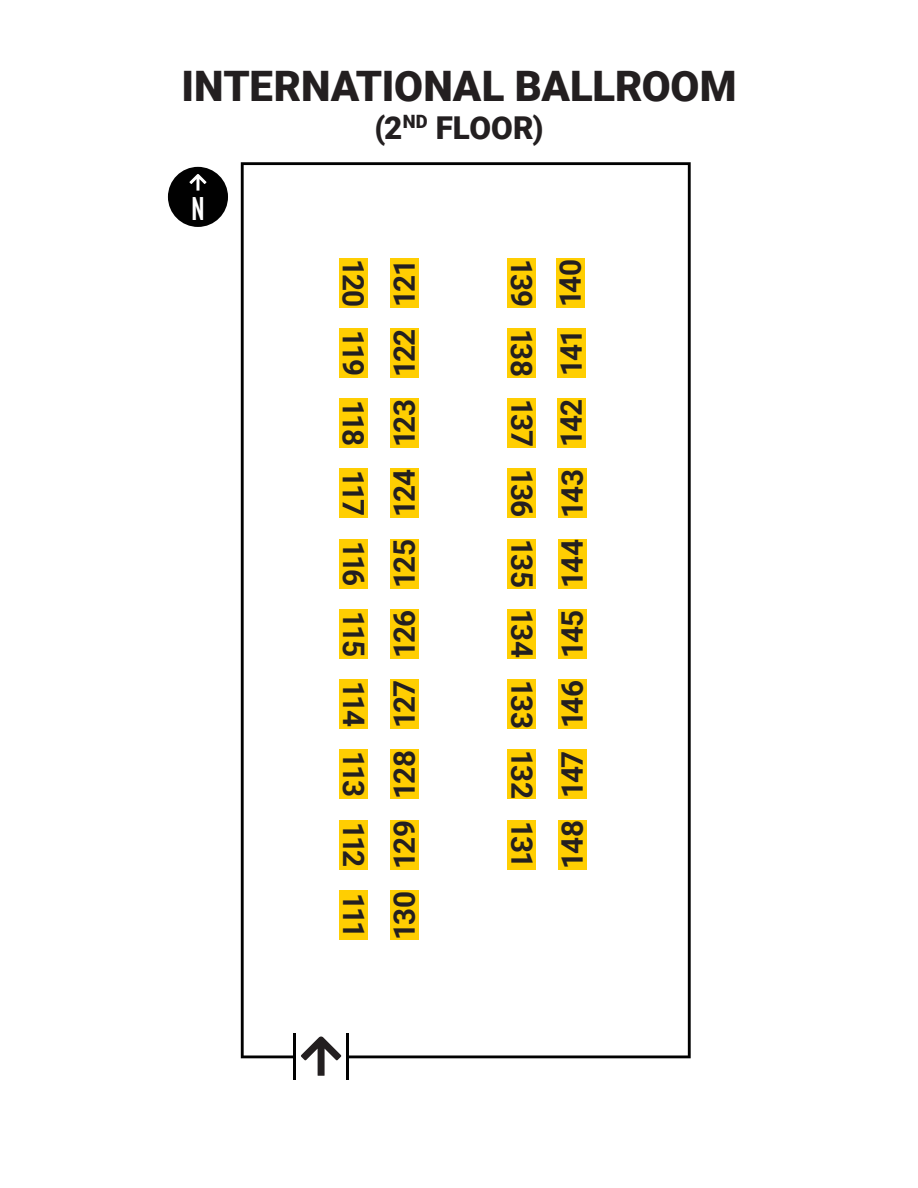
<style>
.page{position:relative;width:918px;height:1188px;background:#fff}
.page>*{position:absolute;margin:0;border:0;box-sizing:border-box;transform-origin:0 0}
.t1{font:900 42px "Roboto";letter-spacing:-.005em;color:#231f20}
.t2{font:900 31.5px "Roboto";color:#231f20}
.t3{font:700 29.7px "Roboto";letter-spacing:-.07em;color:#231f20}
.t4{font:700 26.25px "Antonio";color:#fff}
</style>
<div class="page">
<svg style="left:241px;top:162px;width:450px;height:896px"></svg>
<div style="left:294px;top:1019px;width:54px;height:44px;background:#fff"></div>
<hr style="left:293px;top:1033px;width:3px;height:47px;background:#010101">
<hr style="left:346px;top:1033px;width:3px;height:47px;background:#010101">
<svg style="left:301px;top:1036px;width:40px;height:40px"></svg>
<div style="left:168px;top:167px;width:60px;height:60px;background:#010101;border-radius:50%"></div>
<svg style="left:189px;top:174px;width:18px;height:17px"></svg>
<div style="left:339px;top:890px;width:28px;height:50px;background:#ffce02"></div>
<div style="left:339px;top:820px;width:28px;height:49px;background:#ffce02"></div>
<div style="left:339px;top:750px;width:28px;height:49px;background:#ffce02"></div>
<div style="left:339px;top:679px;width:28px;height:50px;background:#ffce02"></div>
<div style="left:339px;top:609px;width:28px;height:50px;background:#ffce02"></div>
<div style="left:339px;top:539px;width:28px;height:49px;background:#ffce02"></div>
<div style="left:339px;top:468px;width:28px;height:50px;background:#ffce02"></div>
<div style="left:339px;top:398px;width:28px;height:50px;background:#ffce02"></div>
<div style="left:339px;top:328px;width:28px;height:50px;background:#ffce02"></div>
<div style="left:339px;top:258px;width:28px;height:50px;background:#ffce02"></div>
<div style="left:391px;top:258px;width:28px;height:50px;background:#ffce02"></div>
<div style="left:391px;top:328px;width:28px;height:50px;background:#ffce02"></div>
<div style="left:391px;top:398px;width:28px;height:50px;background:#ffce02"></div>
<div style="left:391px;top:468px;width:28px;height:50px;background:#ffce02"></div>
<div style="left:391px;top:539px;width:28px;height:49px;background:#ffce02"></div>
<div style="left:391px;top:609px;width:28px;height:50px;background:#ffce02"></div>
<div style="left:391px;top:679px;width:28px;height:50px;background:#ffce02"></div>
<div style="left:391px;top:750px;width:28px;height:49px;background:#ffce02"></div>
<div style="left:391px;top:820px;width:28px;height:49px;background:#ffce02"></div>
<div style="left:391px;top:890px;width:28px;height:50px;background:#ffce02"></div>
<div style="left:508px;top:820px;width:28px;height:49px;background:#ffce02"></div>
<div style="left:559px;top:468px;width:28px;height:50px;background:#ffce02"></div>
<div style="left:559px;top:539px;width:28px;height:49px;background:#ffce02"></div>
<div style="left:559px;top:609px;width:28px;height:50px;background:#ffce02"></div>
<div style="left:559px;top:679px;width:28px;height:50px;background:#ffce02"></div>
<div style="left:559px;top:750px;width:28px;height:49px;background:#ffce02"></div>
<div style="left:559px;top:820px;width:28px;height:49px;background:#ffce02"></div>
<div style="left:508px;top:750px;width:28px;height:49px;background:#ffce02"></div>
<div style="left:508px;top:679px;width:28px;height:50px;background:#ffce02"></div>
<div style="left:508px;top:609px;width:28px;height:50px;background:#ffce02"></div>
<div style="left:508px;top:539px;width:28px;height:49px;background:#ffce02"></div>
<div style="left:507px;top:468px;width:29px;height:50px;background:#ffce02"></div>
<div style="left:507px;top:398px;width:29px;height:50px;background:#ffce02"></div>
<div style="left:507px;top:328px;width:29px;height:50px;background:#ffce02"></div>
<div style="left:507px;top:258px;width:29px;height:50px;background:#ffce02"></div>
<div style="left:557px;top:258px;width:28px;height:50px;background:#ffce02"></div>
<div style="left:558px;top:328px;width:28px;height:50px;background:#ffce02"></div>
<div style="left:558px;top:398px;width:28px;height:50px;background:#ffce02"></div>
<h1 class="t1" style="left:181px;top:56px;width:557px">INTERNATIONAL BALLROOM</h1>
<p class="t2" style="left:375px;top:105px;width:170px">(2<sup>ND</sup> FLOOR)</p>
<p class="t4" style="left:191px;top:188px;width:15px">N</p>
<p class="t3" style="left:374px;top:259px;width:50px;rotate:90deg">120</p>
<p class="t3" style="left:383px;top:307px;width:49px;rotate:-90deg">121</p>
<p class="t3" style="left:383px;top:377px;width:50px;rotate:-90deg">122</p>
<p class="t3" style="left:383px;top:447px;width:50px;rotate:-90deg">123</p>
<p class="t3" style="left:383px;top:517px;width:50px;rotate:-90deg">124</p>
<p class="t3" style="left:383px;top:588px;width:50px;rotate:-90deg">125</p>
<p class="t3" style="left:383px;top:658px;width:50px;rotate:-90deg">126</p>
<p class="t3" style="left:384px;top:728px;width:50px;rotate:-90deg">127</p>
<p class="t3" style="left:384px;top:799px;width:50px;rotate:-90deg">128</p>
<p class="t3" style="left:384px;top:869px;width:50px;rotate:-90deg">129</p>
<p class="t3" style="left:384px;top:940px;width:50px;rotate:-90deg">130</p>
<p class="t3" style="left:374px;top:330px;width:47px;rotate:90deg">119</p>
<p class="t3" style="left:374px;top:400px;width:48px;rotate:90deg">118</p>
<p class="t3" style="left:374px;top:470px;width:47px;rotate:90deg">117</p>
<p class="t3" style="left:374px;top:541px;width:47px;rotate:90deg">116</p>
<p class="t3" style="left:374px;top:611px;width:47px;rotate:90deg">115</p>
<p class="t3" style="left:374px;top:681px;width:47px;rotate:90deg">114</p>
<p class="t3" style="left:374px;top:751px;width:47px;rotate:90deg">113</p>
<p class="t3" style="left:375px;top:822px;width:47px;rotate:90deg">112</p>
<p class="t3" style="left:375px;top:893px;width:46px;rotate:90deg">111</p>
<p class="t3" style="left:543px;top:259px;width:50px;rotate:90deg">139</p>
<p class="t3" style="left:550px;top:307px;width:50px;rotate:-90deg">140</p>
<p class="t3" style="left:551px;top:376px;width:48px;rotate:-90deg">141</p>
<p class="t3" style="left:551px;top:447px;width:50px;rotate:-90deg">142</p>
<p class="t3" style="left:543px;top:329px;width:50px;rotate:90deg">138</p>
<p class="t3" style="left:543px;top:399px;width:50px;rotate:90deg">137</p>
<p class="t3" style="left:543px;top:469px;width:50px;rotate:90deg">136</p>
<p class="t3" style="left:543px;top:539px;width:50px;rotate:90deg">135</p>
<p class="t3" style="left:543px;top:609px;width:50px;rotate:90deg">134</p>
<p class="t3" style="left:543px;top:680px;width:50px;rotate:90deg">133</p>
<p class="t3" style="left:543px;top:750px;width:50px;rotate:90deg">132</p>
<p class="t3" style="left:543px;top:821px;width:49px;rotate:90deg">131</p>
<p class="t3" style="left:551px;top:518px;width:50px;rotate:-90deg">143</p>
<p class="t3" style="left:551px;top:588px;width:50px;rotate:-90deg">144</p>
<p class="t3" style="left:551px;top:658px;width:50px;rotate:-90deg">145</p>
<p class="t3" style="left:551px;top:728px;width:50px;rotate:-90deg">146</p>
<p class="t3" style="left:552px;top:798px;width:49px;rotate:-90deg">147</p>
<p class="t3" style="left:552px;top:869px;width:50px;rotate:-90deg">148</p>
</div>
